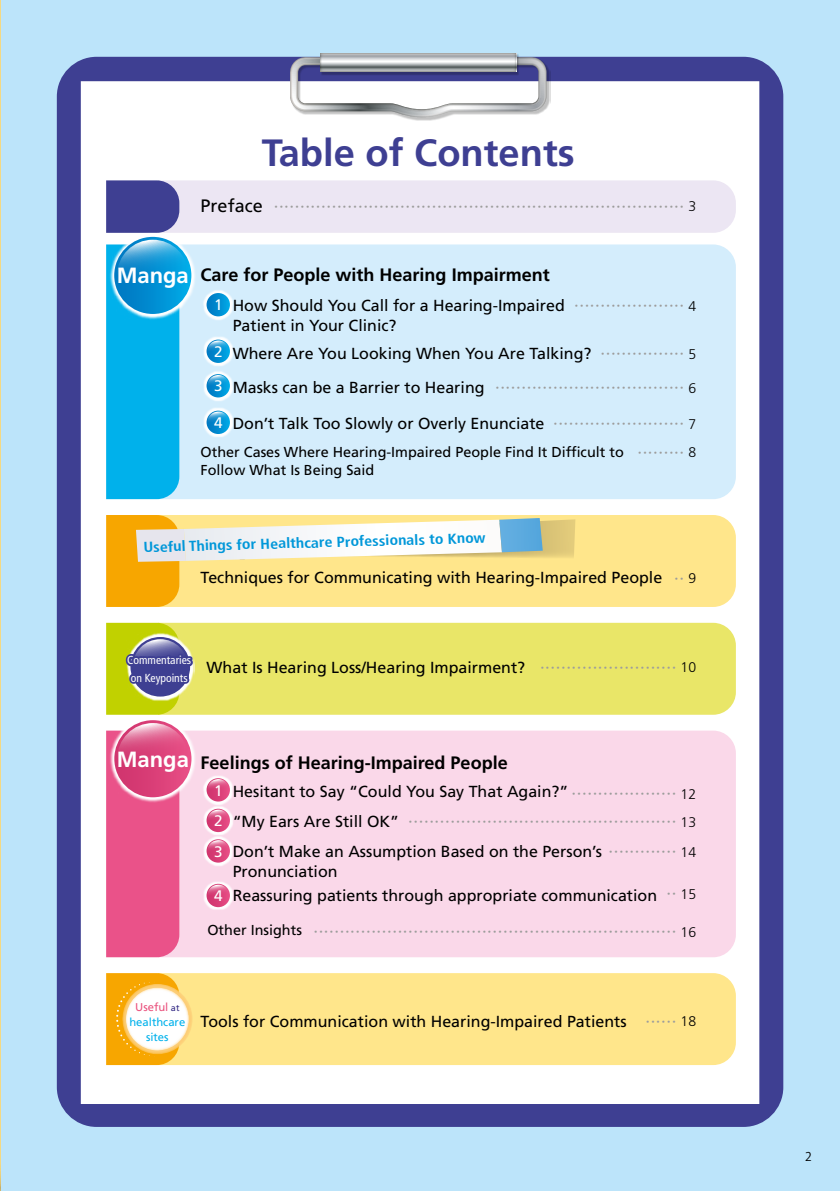
<style>
.page{position:relative;width:840px;height:1191px;background:#fff}
.page>*{position:absolute;margin:0;border:0;box-sizing:border-box;transform-origin:0 0}
.t1{font:700 38px "Frutiger LT Pro";color:#3e3f92}
.t2{font:700 22px "Frutiger LT Pro";color:#fff}
.t3{font:700 18px "Frutiger LT Pro";color:#000}
.t4{font:18px "Frutiger LT Pro";color:#000}
.t5{font:16px/20px "Frutiger LT Pro";color:#000}
.t6{font:15.2px/30.6px "Frutiger LT Pro";color:#fff;text-align:justify}
.t7{font:14.4px/18px "Frutiger LT Pro";color:#000}
.t8{font:700 condensed 14.4px "Frutiger LT Pro";color:#0097d9;scale:1.1 1}
.t9{font:300 14px "UD Shin M Go Pr 6 N";color:#9d9d9c}
.t10{font:12px "Koz Go Pr 6 N";color:#000}
.t11{font:condensed 11.6px/17.6px "Frutiger LT Pro";color:#fff;text-align:center}
.t12{font:11.2px/15px "Frutiger LT Pro";color:#00b1eb;text-align:center}
.t13{font:11.2px "Frutiger LT Pro";color:#ea527e}
.t14{font:9px "Frutiger LT Pro";color:#312783}
.s1{font-family:"Frutiger LT Pro";color:#000}
</style>
<div class="page">
<div style="left:0;top:0;width:839px;height:1191px;background:#bce4fa"></div>
<div style="left:57px;top:57px;width:725px;height:1070px;background:#3e3f92;border-radius:40px"></div>
<div style="left:81px;top:81px;width:677px;height:1023px;background:#fff"></div>
<div style="left:188px;top:244px;width:547px;height:255px;background:#d4edfc"></div>
<div style="left:575px;top:515px;width:160px;height:92px;background:#ffe68b"></div>
<div style="left:179px;top:973px;width:556px;height:92px;background:#ffe68b"></div>
<div style="left:195px;top:623px;width:540px;height:91px;background:#e9e668"></div>
<div style="left:188px;top:730px;width:547px;height:227px;background:#fad8e9"></div>
<svg style="left:106px;top:180px;width:629px;height:53px;background:#d9d4e8"></svg>
<img style="left:0;top:812px;width:1px;height:96px">
<svg style="left:0;top:908px;width:1px;height:283px"></svg>
<img style="left:108px;top:231px;width:90px;height:89px">
<img style="left:112px;top:235px;width:82px;height:81px">
<svg style="left:114px;top:237px;width:77px;height:77px"></svg>
<svg style="left:106px;top:240px;width:82px;height:259px;background:#1fb3e8"></svg>
<img style="left:203px;top:289px;width:30px;height:31px">
<img style="left:205px;top:291px;width:26px;height:27px">
<svg style="left:206px;top:293px;width:24px;height:23px"></svg>
<img style="left:203px;top:336px;width:30px;height:31px">
<img style="left:205px;top:338px;width:26px;height:27px">
<svg style="left:206px;top:339px;width:24px;height:24px"></svg>
<svg style="left:207px;top:340px;width:22px;height:11px"></svg>
<img style="left:203px;top:370px;width:30px;height:31px">
<img style="left:205px;top:372px;width:26px;height:27px">
<svg style="left:206px;top:374px;width:24px;height:23px"></svg>
<svg style="left:207px;top:375px;width:22px;height:11px"></svg>
<img style="left:203px;top:407px;width:30px;height:30px">
<img style="left:205px;top:409px;width:26px;height:27px">
<svg style="left:206px;top:411px;width:24px;height:23px"></svg>
<svg style="left:207px;top:411px;width:22px;height:11px"></svg>
<img style="left:203px;top:774px;width:30px;height:92px">
<img style="left:205px;top:776px;width:26px;height:27px">
<svg style="left:206px;top:778px;width:24px;height:23px"></svg>
<svg style="left:207px;top:779px;width:22px;height:11px"></svg>
<img style="left:205px;top:807px;width:26px;height:27px">
<svg style="left:206px;top:808px;width:24px;height:24px"></svg>
<svg style="left:207px;top:809px;width:22px;height:11px"></svg>
<img style="left:205px;top:837px;width:26px;height:27px">
<svg style="left:206px;top:839px;width:24px;height:23px"></svg>
<svg style="left:207px;top:840px;width:22px;height:11px"></svg>
<img style="left:203px;top:880px;width:30px;height:30px">
<img style="left:205px;top:882px;width:26px;height:27px">
<svg style="left:206px;top:883px;width:24px;height:24px"></svg>
<svg style="left:207px;top:884px;width:22px;height:11px"></svg>
<svg style="left:106px;top:515px;width:469px;height:92px"></svg>
<img style="left:109px;top:714px;width:88px;height:89px">
<img style="left:112px;top:718px;width:81px;height:81px">
<svg style="left:114px;top:720px;width:77px;height:77px"></svg>
<svg style="left:106px;top:723px;width:82px;height:234px;background:#e96293"></svg>
<div style="left:122px;top:984px;width:70px;height:70px;background:#fdce77;border-radius:50%"></div>
<svg style="left:106px;top:623px;width:89px;height:91px;background:#a0a756"></svg>
<svg style="left:126px;top:987px;width:63px;height:63px"></svg>
<svg style="left:106px;top:973px;width:73px;height:92px;background:#facf77"></svg>
<img style="left:402px;top:65px;width:147px;height:56px">
<svg style="left:290px;top:57px;width:256px;height:60px"></svg>
<img style="left:320px;top:53px;width:199px;height:22px">
<svg style="left:320px;top:53px;width:196px;height:18px;background:#b3b6b8"></svg>
<h1 class="t1" style="left:262px;top:130px;width:314px">Table of Contents</h1>
<p class="t9" style="left:269px;top:195px;width:428px">・・・・・・・・・・・・・・・・・・・・・・・・・・・・・・・・・・・・・・・・・・・・・・・・・・・・・・・・・・・・・・・・・・・・・・・・・・・・・・ <span class="s1">3</span></p>
<p class="t4" style="left:200px;top:195px;width:64px">Preface</p>
<h2 class="t2" style="left:117px;top:263px;width:74px">Manga</h2>
<p class="t3" style="left:200px;top:264px;width:350px">Care for People with Hearing Impairment</p>
<p class="t6" style="left:214px;top:290px;width:10px">1</p>
<p class="t6" style="left:214px;top:336px;width:10px">2</p>
<p class="t6" style="left:214px;top:371px;width:10px">3</p>
<p class="t6" style="left:214px;top:407px;width:10px">4</p>
<p class="t5" style="left:232px;top:295px;width:333px">How Should You Call for a Hearing-Impaired<br>Patient in Your Clinic?</p>
<p class="t9" style="left:569px;top:295px;width:128px">・・・・・・・・・・・・・・・・・・・・・ <span class="s1">4</span></p>
<p class="t5" style="left:232px;top:343px;width:360px">Where Are You Looking When You Are Talking?</p>
<p class="t9" style="left:595px;top:343px;width:102px">・・・・・・・・・・・・・・・・ <span class="s1">5</span></p>
<p class="t5" style="left:232px;top:377px;width:253px">Masks can be a Barrier to Hearing</p>
<p class="t9" style="left:490px;top:377px;width:207px">・・・・・・・・・・・・・・・・・・・・・・・・・・・・・・・・・・・・ <span class="s1">6</span></p>
<p class="t5" style="left:232px;top:413px;width:313px">Don t’ Talk Too Slowly or Overly Enunciate</p>
<p class="t9" style="left:548px;top:413px;width:149px">・・・・・・・・・・・・・・・・・・・・・・・・・ <span class="s1">7</span></p>
<p class="t7" style="left:200px;top:443px;width:424px">Other Cases Where Hearing-Impaired People Find It Difficult to<br>Follow What Is Being Said</p>
<p class="t9" style="left:632px;top:441px;width:65px">・・・・・・・・・ <span class="s1">8</span></p>
<p class="t8" style="left:143px;top:540px;width:312px;rotate:-2deg">Useful Things for Healthcare Professionals to Know</p>
<p class="t5" style="left:200px;top:568px;width:463px">Techniques for Communicating with Hearing-Impaired People</p>
<p class="t9" style="left:669px;top:567px;width:28px">・・ <span class="s1">9</span></p>
<p class="t11" style="left:127px;top:651px;width:65px">Commentaries on Keypoints</p>
<p class="t5" style="left:206px;top:657px;width:320px">What Is Hearing Loss/Hearing Impairment?</p>
<p class="t9" style="left:535px;top:656px;width:162px">・・・・・・・・・・・・・・・・・・・・・・・・・・ <span class="s1">1 0</span></p>
<h2 class="t2" style="left:117px;top:746px;width:74px">Manga</h2>
<p class="t3" style="left:200px;top:751px;width:308px">Feelings of Hearing-Impaired People</p>
<p class="t6" style="left:214px;top:775px;width:10px">1<br>2<br>3</p>
<p class="t6" style="left:214px;top:880px;width:10px">4</p>
<p class="t5" style="left:232px;top:781px;width:337px">Hesitant to Say “Could You Say That Again “?</p>
<p class="t9" style="left:566px;top:782px;width:131px">・・・・・・・・・・・・・・・・・・・・ <span class="s1">1 2</span></p>
<p class="t5" style="left:232px;top:811px;width:168px">“My Ears Are Still OK“</p>
<p class="t9" style="left:403px;top:810px;width:294px">・・・・・・・・・・・・・・・・・・・・・・・・・・・・・・・・・・・・・・・・・・・・・・・・・・・ <span class="s1">1 3</span></p>
<p class="t5" style="left:232px;top:841px;width:370px">Don t’ Make an Assumption Based on the Person s’<br>Pronunciation</p>
<p class="t9" style="left:603px;top:840px;width:94px">・・・・・・・・・・・・・ <span class="s1">1 4</span></p>
<p class="t5" style="left:232px;top:885px;width:426px">Reassuring patients through appropriate communication</p>
<p class="t9" style="left:661px;top:882px;width:36px">・・ <span class="s1">15</span></p>
<p class="t7" style="left:207px;top:921px;width:96px">Other Insights</p>
<p class="t9" style="left:308px;top:920px;width:389px">・・・・・・・・・・・・・・・・・・・・・・・・・・・・・・・・・・・・・・・・・・・・・・・・・・・・・・・・・・・・・・・・・・・・・ <span class="s1">1 6</span></p>
<p class="t13" style="left:135px;top:1000px;width:35px">Useful</p>
<p class="t12" style="left:129px;top:1014px;width:57px">healthcare sites</p>
<p class="t14" style="left:171px;top:1002px;width:10px">at</p>
<p class="t5" style="left:200px;top:1011px;width:427px">Tools for Communication with Hearing-Impaired Patients</p>
<p class="t9" style="left:640px;top:1010px;width:57px">・・・・・・ <span class="s1">1 8</span></p>
<p class="t10" style="left:804px;top:1150px;width:8px">2</p>
</div>
